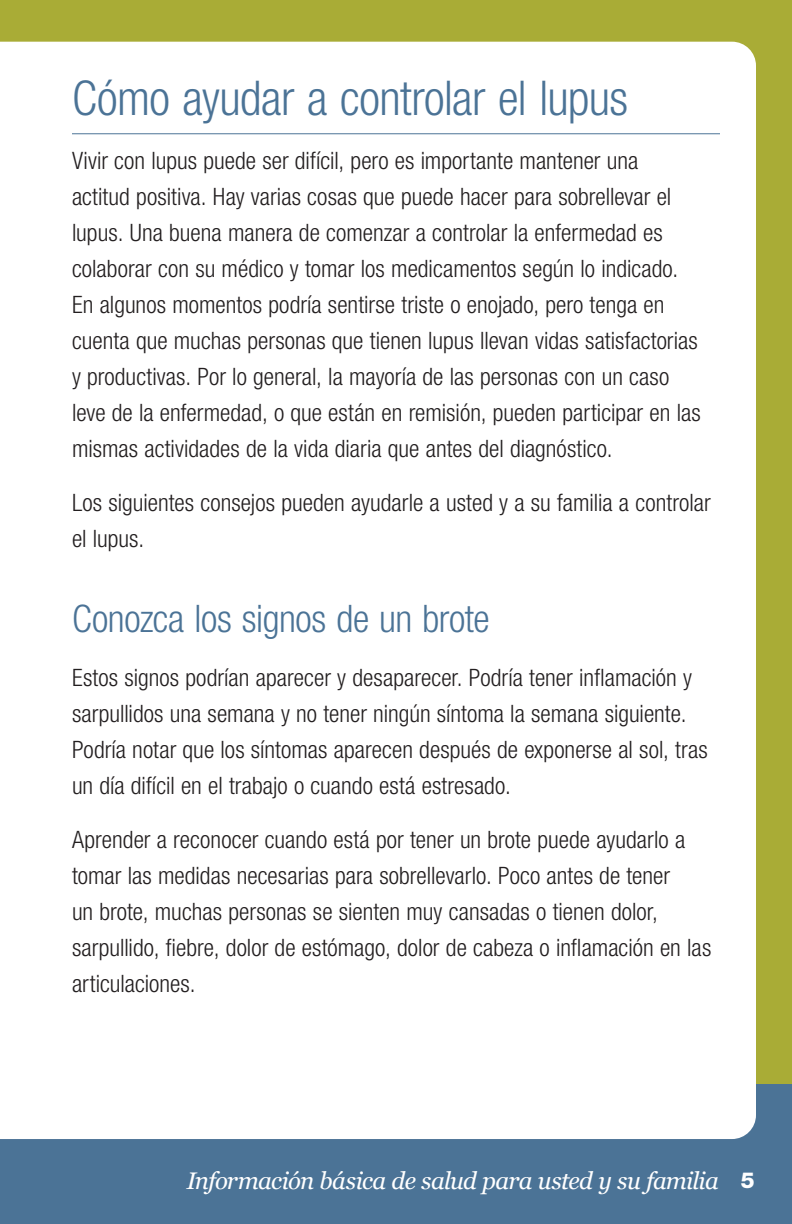
<style>
.page{position:relative;width:792px;height:1224px;background:#fff}
.page>*{position:absolute;margin:0;border:0;box-sizing:border-box;transform-origin:0 0}
.t1{font:300 condensed 48px "Helvetica Neue LT Std";letter-spacing:-.01em;color:#4b7396}
.t2{font:300 condensed 38px "Helvetica Neue LT Std";letter-spacing:-.01em;color:#4b7396}
.Copy{font:300 condensed 24px/36px "Helvetica Neue LT Std";color:#231f20}
.t3{font:italic 24px "Georgia";letter-spacing:-.03em;color:#fff}
.s1{font-family:"Helvetica Neue LT Std";font-weight:800;font-style:normal;font-size:22px}
</style>
<div class="page">
<div style="left:0;top:1066px;width:792px;height:158px;background:#4b7396"></div>
<div style="left:0;top:0;width:792px;height:1084px;background:#a9ac36"></div>
<div style="left:1px;top:42px;width:755px;height:1097px;background:#fff"></div>
<svg style="left:0;top:42px;width:1px;height:1097px"></svg>
<hr style="left:72px;top:133px;width:648px;height:1px;background:#4b7396">
<h1 class="t1" style="left:72px;top:71px;width:558px">Cómo ayudar a controlar el lupus</h1>
<p class="Copy" style="left:72px;top:143px;width:630px">Vivir con lupus puede ser difícil, pero es importante mantener una actitud positiva. Hay varias cosas que puede hacer para sobrellevar el lupus. Una buena manera de comenzar a controlar la enfermedad es colaborar con su médico y tomar los medicamentos según lo indicado.<br>En algunos momentos podría sentirse triste o enojado, pero tenga en cuenta que muchas personas que tienen lupus llevan vidas satisfactorias y productivas. Por lo general, la mayoría de las personas con un caso leve de la enfermedad, o que están en remisión, pueden participar en las mismas actividades de la vida diaria que antes del diagnóstico.</p>
<p class="Copy" style="left:72px;top:485px;width:640px">Los siguientes consejos pueden ayudarle a usted y a su familia a controlar el lupus.</p>
<h2 class="t2" style="left:72px;top:597px;width:419px">Conozca los signos de un brote</h2>
<p class="Copy" style="left:72px;top:660px;width:637px">Estos signos podrían aparecer y desaparecer. Podría tener inflamación y sarpullidos una semana y no tener ningún síntoma la semana siguiente.<br>Podría notar que los síntomas aparecen después de exponerse al sol, tras un día difícil en el trabajo o cuando está estresado.</p>
<p class="Copy" style="left:72px;top:822px;width:641px">Aprender a reconocer cuando está por tener un brote puede ayudarlo a tomar las medidas necesarias para sobrellevarlo. Poco antes de tener<br>un brote, muchas personas se sienten muy cansadas o tienen dolor, sarpullido, fiebre, dolor de estómago, dolor de cabeza o inflamación en las articulaciones.</p>
<p class="t3" style="left:187px;top:1163px;width:569px">Información básica de salud para usted y su familia <span class="s1">5</span></p>
</div>
